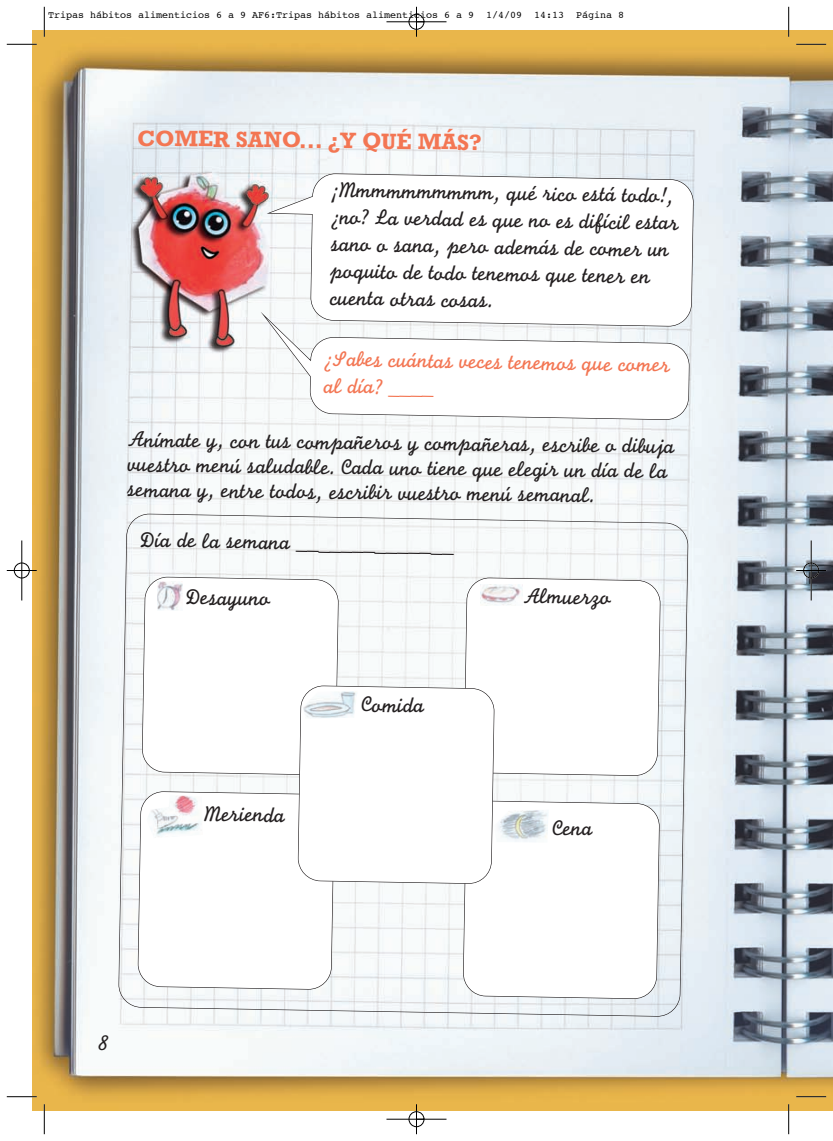
<style>
.page{position:relative;width:833px;height:1141px;background:#fff}
.page>*{position:absolute;margin:0;border:0;box-sizing:border-box;transform-origin:0 0}
.t1{font:700 22.62px "Rockwell";color:#f37653}
.t2{font:22.5px/27px "Monoline Script";color:#231f20}
.t3{font:22.5px/27px "Monoline Script";color:#f37653}
.t4{font:10px "Courier";color:#000}
</style>
<div class="page">
<img style="left:32px;top:30px;width:801px;height:1081px">
<svg style="left:267px;top:173px;width:426px;height:154px"></svg>
<svg style="left:260px;top:312px;width:429px;height:108px"></svg>
<svg style="left:118px;top:513px;width:570px;height:504px"></svg>
<svg style="left:142px;top:577px;width:197px;height:198px"></svg>
<svg style="left:464px;top:577px;width:196px;height:199px"></svg>
<svg style="left:138px;top:791px;width:196px;height:199px"></svg>
<svg style="left:463px;top:800px;width:197px;height:199px"></svg>
<svg style="left:298px;top:685px;width:196px;height:199px"></svg>
<img style="left:157px;top:582px;width:26px;height:28px">
<img style="left:480px;top:584px;width:42px;height:22px">
<img style="left:303px;top:691px;width:54px;height:28px">
<img style="left:494px;top:810px;width:54px;height:33px">
<img style="left:147px;top:795px;width:56px;height:43px">
<hr style="left:44px;top:7px;width:1px;height:30px;background:#000">
<hr style="left:7px;top:44px;width:30px;height:1px;background:#000">
<hr style="left:788px;top:7px;width:1px;height:30px;background:#000">
<hr style="left:796px;top:44px;width:30px;height:1px;background:#000">
<hr style="left:44px;top:1104px;width:1px;height:30px;background:#000">
<hr style="left:7px;top:1096px;width:30px;height:1px;background:#000">
<hr style="left:788px;top:1104px;width:1px;height:30px;background:#000">
<hr style="left:796px;top:1096px;width:30px;height:1px;background:#000">
<div style="left:409px;top:14px;width:15px;height:16px;border:1px solid #fff;border-radius:50%"></div>
<div style="left:14px;top:563px;width:16px;height:15px;border:1px solid #fff;border-radius:50%"></div>
<hr style="left:386px;top:22px;width:60px;height:1px;background:#000">
<hr style="left:386px;top:1119px;width:60px;height:1px;background:#000">
<hr style="left:22px;top:540px;width:1px;height:60px;background:#000">
<hr style="left:811px;top:540px;width:1px;height:60px;background:#000">
<hr style="left:416px;top:7px;width:1px;height:30px;background:#000">
<hr style="left:416px;top:1104px;width:1px;height:30px;background:#000">
<hr style="left:7px;top:570px;width:30px;height:1px;background:#000">
<hr style="left:796px;top:570px;width:30px;height:1px;background:#000">
<div style="left:409px;top:14px;width:15px;height:15px;border:1px solid #000;border-radius:50%"></div>
<div style="left:409px;top:1111px;width:15px;height:16px;border:1px solid #000;border-radius:50%"></div>
<div style="left:14px;top:563px;width:15px;height:15px;border:1px solid #000;border-radius:50%"></div>
<div style="left:803px;top:563px;width:16px;height:15px;border:1px solid #000;border-radius:50%"></div>
<svg style="left:98px;top:1035px;width:10px;height:16px"></svg>
<p class="t4" style="left:48px;top:11px;width:577px">Tripas hábitos alimenticios 6 a 9 AF6:Tripas hábitos alimenticios 6 a 9 1/4/09 14:13 Página 8</p>
<p class="t1" style="left:138px;top:129px;width:346px;rotate:1deg">COMER SANO... ¿Y QUÉ MÁS?</p>
<p class="t2" style="left:332px;top:179px;width:349px;rotate:1deg">¡Mmmmmmmmmm, qué rico está todo!, ¿no? La verdad es que no es difícil estar sano o sana, pero además de comer un poquito de todo tenemos que tener en cuenta otras cosas.</p>
<p class="t3" style="left:324px;top:348px;width:347px;rotate:1deg">¿Sabes cuántas veces tenemos que comer al día? ____</p>
<p class="t2" style="left:128px;top:428px;width:548px;line-height:25.1px;rotate:1deg">Anímate y, con tus compañeros y compañeras, escribe o dibuja vuestro menú saludable. Cada uno tiene que elegir un día de la semana y, entre todos, escribir vuestro menú semanal.</p>
<p class="t2" style="left:140px;top:528px;width:316px;rotate:1deg">Día de la semana ______________</p>
<p class="t2" style="left:524px;top:585px;width:89px;rotate:1deg">Almuerzo</p>
<p class="t2" style="left:185px;top:586px;width:86px;rotate:1deg">Desayuno</p>
<p class="t2" style="left:204px;top:802px;width:82px;rotate:1deg">Merienda</p>
<p class="t2" style="left:361px;top:693px;width:64px;rotate:1deg">Comida</p>
<p class="t2" style="left:552px;top:817px;width:42px;rotate:1deg">Cena</p>
</div>
